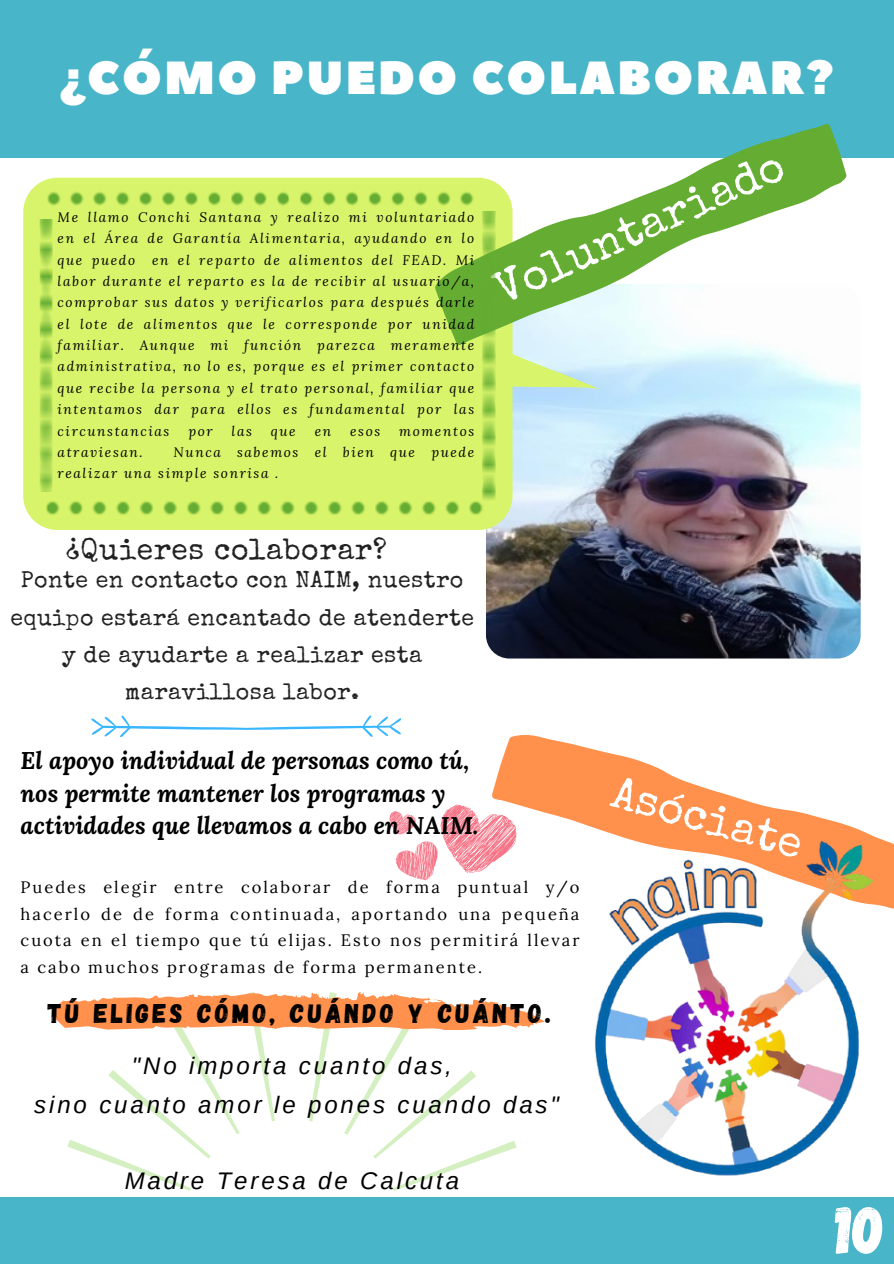
<style>
.page{position:relative;width:894px;height:1264px;background:#fff}
.page>*{position:absolute;margin:0;border:0;box-sizing:border-box;transform-origin:0 0}
.t1{font:67.5px "Gagalin";color:#fff}
.t2{font:46.35px "Peace Sans";letter-spacing:.05em;color:#fff}
.t3{font:44.7px "Special Elite";color:#fff}
.t4{font:30px "Special Elite";letter-spacing:.02em;color:#222}
.t5{font:27px "Gagalin";letter-spacing:.12em;color:#000}
.t6{font:italic 700 24px/32.7px "Lora";color:#000}
.t7{font:italic 24px/38.2px "Arimo";letter-spacing:.12em;color:#000;text-align:center}
.t8{font:23.1px/37.2px "Special Elite";letter-spacing:.02em;color:#222;text-align:center}
.t9{font:16.5px/26.5px "Lora";letter-spacing:.12em;color:#000;text-align:justify}
.t10{font:italic 13.65px/21.3px "Lora";letter-spacing:.12em;color:#000;text-align:justify}
</style>
<div class="page">
<div style="left:0;top:0;width:893px;height:158px;background:#48b5c8"></div>
<img style="left:486px;top:284px;width:374px;height:374px;border-radius:23px">
<svg style="left:67px;top:1029px;width:450px;height:162px"></svg>
<div style="left:0;top:1197px;width:893px;height:66px;background:#48b5c8"></div>
<svg style="left:71px;top:221px;width:527px;height:309px;background:#d6f27a"></svg>
<svg style="left:426px;top:124px;width:430px;height:223px"></svg>
<svg style="left:30px;top:179px;width:17px;height:13px"></svg>
<svg style="left:47px;top:175px;width:427px;height:46px;background:#cfee6e"></svg>
<svg style="left:474px;top:175px;width:12px;height:7px"></svg>
<svg style="left:24px;top:502px;width:22px;height:26px"></svg>
<svg style="left:46px;top:484px;width:438px;height:46px;background:#ccec64"></svg>
<svg style="left:484px;top:513px;width:12px;height:18px"></svg>
<svg style="left:23px;top:192px;width:48px;height:28px"></svg>
<svg style="left:23px;top:220px;width:48px;height:270px;background:#ccec65"></svg>
<svg style="left:23px;top:490px;width:48px;height:12px"></svg>
<svg style="left:462px;top:182px;width:54px;height:29px;fill:#d8f46a"></svg>
<svg style="left:462px;top:211px;width:54px;height:289px;background:#afda5b"></svg>
<svg style="left:462px;top:500px;width:54px;height:13px"></svg>
<svg style="left:91px;top:715px;width:310px;height:22px"></svg>
<svg style="left:492px;top:735px;width:401px;height:174px"></svg>
<img style="left:581px;top:832px;width:299px;height:344px">
<svg style="left:53px;top:992px;width:491px;height:37px"></svg>
<svg style="left:389px;top:800px;width:132px;height:89px"></svg>
<h6 class="t2" style="left:60px;top:47px;width:775px">¿CÓMO PUEDO COLABORAR?</h6>
<p class="t10" style="left:58px;top:206px;width:418px">Me llamo Conchi Santana y realizo mi voluntariado en el Área de Garantía Alimentaria, ayudando en lo que puedo en el reparto de alimentos del FEAD. Mi labor durante el reparto es la de recibir al usuario/a, comprobar sus datos y verificarlos para después darle el lote de alimentos que le corresponde por unidad familiar. Aunque mi función parezca meramente administrativa, no lo es, porque es el primer contacto que recibe la persona y el trato personal, familiar que intentamos dar para ellos es fundamental por las circunstancias</p>
<p class="t10" style="left:188px;top:420px;width:26px">por</p>
<p class="t10" style="left:231px;top:420px;width:22px">las</p>
<p class="t10" style="left:271px;top:420px;width:26px">que</p>
<p class="t10" style="left:314px;top:420px;width:18px">en</p>
<p class="t10" style="left:350px;top:420px;width:32px">esos</p>
<p class="t10" style="left:399px;top:420px;width:76px">momentos</p>
<p class="t10" style="left:58px;top:441px;width:418px;text-indent:116px">Nunca sabemos el bien que puede realizar una simple sonrisa .</p>
<p class="t10" style="left:58px;top:441px;width:87px">atraviesan.</p>
<h1 class="t3" style="left:489px;top:275px;width:313px;rotate:-24deg">Voluntariado</h1>
<p class="t4" style="left:66px;top:538px;width:322px">¿Quieres colaborar?</p>
<h3 class="t8" style="left:10px;top:564px;width:465px">Ponte en contacto con NAIM, nuestro equipo estará encantado de atenderte y de ayudarte a realizar esta maravillosa labor.</h3>
<h2 class="t6" style="left:21px;top:743px;width:459px">El apoyo individual de personas como tú, nos permite mantener los programas y actividades que llevamos a cabo en NAIM.</h2>
<h2 class="t3" style="left:617px;top:774px;width:198px;rotate:16deg">Asóciate</h2>
<p class="t9" style="left:21px;top:873px;width:560px">Puedes elegir entre colaborar de forma puntual y/o hacerlo de de forma continuada, aportando una pequeña cuota en el tiempo que tú elijas. Esto nos permitirá llevar a cabo muchos programas de forma permanente.</p>
<p class="t5" style="left:48px;top:995px;width:504px">TÚ ELIGES CÓMO, CUÁNDO Y CUÁNTO.</p>
<h5 class="t7" style="left:34px;top:1047px;width:526px">"No importa cuanto das,<br>sino cuanto amor le pones cuando das"</h5>
<p class="t7" style="left:125px;top:1161px;width:336px">Madre Teresa de Calcuta</p>
<p class="t1" style="left:835px;top:1185px;width:52px">10</p>
</div>
